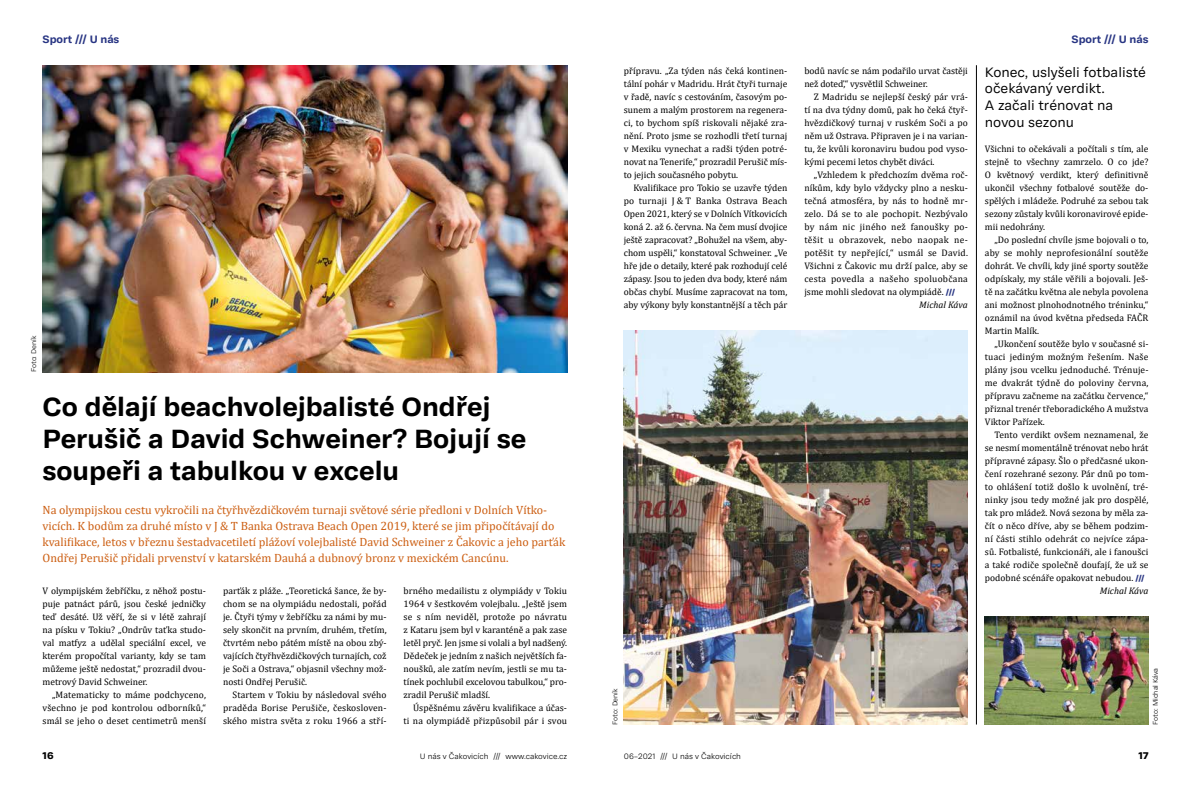
<style>
.page{position:relative;width:1191px;height:794px;background:#fff}
.page>*{position:absolute;margin:0;border:0;box-sizing:border-box;transform-origin:0 0}
.t1{font:700 27px/32px "Adapter PE Text";color:#000}
.t2{font:14px/16.8px "Adapter PE Text";color:#000}
.t3{font:12px/16px "Cambria";color:#cc5e11}
.t4{font:700 11px "Adapter PE Text";color:#283583}
.t5{font:10px "Adapter PE Text Eb";color:#000}
.t6{font:9.5px/13px "Cambria";color:#000;text-align:justify}
.t7{font:9.5px "Cambria";letter-spacing:.025em;color:#000}
.t8{font:9.5px "Cambria";letter-spacing:.02em;color:#000}
.t9{font:9.5px "Cambria";letter-spacing:.03em;color:#000}
.t10{font:italic 9.5px "Cambria";color:#000}
.t11{font:300 8px "Adapter PE Text";color:#000}
.t12{font:300 7px "Adapter PE Text";color:#000}
.s1{font-family:"Adapter PE Text Eb";font-size:8px;color:#283583}
</style>
<div class="page">
<hr style="left:976px;top:65px;width:1px;height:659px;background:#000">
<img style="left:43px;top:65px;width:524px;height:307px">
<img style="left:624px;top:330px;width:344px;height:394px">
<img style="left:985px;top:616px;width:163px;height:108px">
<p class="t4" style="left:43px;top:30px;width:78px">Sport /// U nás</p>
<p class="t12" style="left:29px;top:372px;width:38px;rotate:-90deg">Foto: Deník</p>
<h1 class="t1" style="left:43px;top:388px;width:485px">Co dělají beachvolejbalisté Ondřej<br>Perušič a David Schweiner? Bojují se soupeři a tabulkou v excelu</h1>
<p class="t3" style="left:43px;top:501px;width:524px">Na olympijskou cestu vykročili na čtyřhvězdičkovém turnaji světové série předloni v Dolních Vítko&shy;vicích. K bodům za druhé místo v J &amp; T Banka Ostrava Beach Open 2019, které se jim připočítávají do kvalifikace, letos v březnu šestadvacetiletí plážoví volejbalisté David Schweiner z Čakovic a jeho parťák Ondřej Perušič přidali prvenství v katarském Dauhá a dubnový bronz v mexickém Cancúnu.</p>
<p class="t6" style="left:43px;top:584px;width:165px">V olympijském žebříčku, z něhož postu&shy;puje patnáct párů, jsou české jedničky teď desáté. Už věří, že si v létě zahrají na písku v Tokiu? „Ondrův taťka studo&shy;val matfyz a udělal speciální excel, ve kterém propočítal varianty, kdy se tam můžeme ještě nedostat,“ prozradil dvou&shy;metrový David Schweiner.</p>
<p class="t6" style="left:43px;top:688px;width:165px;text-indent:10px">„Matematicky to máme podchyceno, všechno je pod kontrolou odborníků,“ smál se jeho o deset centimetrů menší</p>
<p class="t6" style="left:223px;top:584px;width:165px">parťák z pláže. „Teoretická šance, že by&shy;chom se na olympiádu nedostali, pořád je. Čtyři týmy v žebříčku za námi by mu&shy;sely skončit na prvním, druhém, třetím, čtvrtém nebo pátém místě na obou zbý&shy;vajících čtyřhvězdičkových turnajích, což je Soči a Ostrava,“ objasnil všechny mož&shy;nosti Ondřej Perušič.</p>
<p class="t6" style="left:223px;top:688px;width:165px;text-indent:10px">Startem v Tokiu by následoval svého praděda Borise Perušiče, českosloven&shy;ského mistra světa z roku 1966 a stří-</p>
<p class="t6" style="left:403px;top:584px;width:165px">brného medailistu z olympiády v Tokiu 1964 v šestkovém volejbalu. „Ještě jsem se s ním neviděl, protože po návratu z Kataru jsem byl v karanténě a pak zase letěl pryč. Jen jsme si volali a byl nadšený.<br>Dědeček je jedním z našich největších fa&shy;noušků, ale zatím nevím, jestli se mu ta&shy;tínek pochlubil excelovou tabulkou,“ pro&shy;zradil Perušič mladší.</p>
<p class="t6" style="left:403px;top:701px;width:165px;text-align:right">Úspěšnému závěru kvalifikace a účas-<br>ti na olympiádě přizpůsobil pár i svou</p>
<p class="t6" style="left:624px;top:64px;width:165px">přípravu. „Za týden nás čeká kontinen&shy;tální pohár v Madridu. Hrát čtyři turnaje v řadě, navíc s cestováním, časovým po&shy;sunem a malým prostorem na regenera&shy;ci, to bychom spíš riskovali nějaké zra&shy;nění. Proto jsme se rozhodli třetí turnaj v Mexiku vynechat a radši týden potré&shy;novat na Tenerife,“ prozradil Perušič mís&shy;to jejich současného pobytu.</p>
<p class="t6" style="left:624px;top:181px;width:165px;text-indent:10px">Kvalifikace pro Tokio se uzavře týden po turnaji J &amp; T Banka Ostrava Beach Open 2021, který se v Dolních Vítkovicích koná 2. až 6. června. Na čem musí dvojice ještě zapracovat? „Bohužel na všem, aby&shy;chom uspěli,“ konstatoval Schweiner. „Ve hře jde o detaily, které pak rozhodují celé zápasy. Jsou to jeden dva body, které nám občas chybí. Musíme zapracovat na tom, aby výkony byly konstantnější a těch pár</p>
<p class="t6" style="left:804px;top:64px;width:165px">bodů navíc se nám podařilo urvat častěji než doteď,“ vysvětlil Schweiner.</p>
<p class="t6" style="left:804px;top:90px;width:165px;text-indent:10px">Z Madridu se nejlepší český pár vrá&shy;tí na dva týdny domů, pak ho čeká čtyř&shy;hvězdičkový turnaj v ruském Soči a po něm už Ostrava. Připraven je i na varian&shy;tu, že kvůli koronaviru budou pod vyso&shy;kými pecemi letos chybět diváci.</p>
<p class="t6" style="left:814px;top:168px;width:155px">„Vzhledem k předchozím dvěma roč-</p>
<p class="t6" style="left:804px;top:181px;width:165px">níkům, kdy bylo vždycky plno a nesku-</p>
<p class="t6" style="left:804px;top:194px;width:165px">tečná atmosféra, by nás to hodně mr-</p>
<p class="t6" style="left:804px;top:207px;width:165px">zelo. Dá se to ale pochopit. Nezbývalo</p>
<p class="t7" style="left:804px;top:221px;width:165px">by nám nic jiného než fanoušky po-</p>
<p class="t9" style="left:804px;top:234px;width:165px">těšit u obrazovek, nebo naopak ne-</p>
<p class="t8" style="left:804px;top:247px;width:165px">potěšit ty nepřející,“ usmál se David.</p>
<p class="t6" style="left:804px;top:259px;width:165px">Všichni z Čakovic mu drží palce, aby se</p>
<p class="t7" style="left:804px;top:273px;width:165px">cesta povedla a našeho spoluobčana</p>
<p class="t6" style="left:804px;top:285px;width:152px">jsme mohli sledovat na olympiádě. <span class="s1">///</span></p>
<p class="t10" style="left:919px;top:298px;width:50px">Michal Káva</p>
<p class="t4" style="left:1071px;top:30px;width:78px">Sport /// U nás</p>
<h2 class="t2" style="left:985px;top:62px;width:162px">Konec, uslyšeli fotbalisté očekávaný verdikt.<br>A začali trénovat na novou sezonu</h2>
<p class="t6" style="left:985px;top:142px;width:165px">Všichni to očekávali a počítali s tím, ale stejně to všechny zamrzelo. O co jde?<br>O květnový verdikt, který definitivně ukončil všechny fotbalové soutěže do&shy;spělých i mládeže. Podruhé za sebou tak sezony zůstaly kvůli koronavirové epide&shy;mii nedohrány.</p>
<p class="t6" style="left:985px;top:233px;width:165px;text-indent:10px">„Do poslední chvíle jsme bojovali o to, aby se mohly neprofesionální soutěže dohrát. Ve chvíli, kdy jiné sporty soutěže odpískaly, my stále věřili a bojovali. Ješ&shy;tě na začátku května ale nebyla povolena ani možnost plnohodnotného tréninku,“ oznámil na úvod května předseda FAČR Martin Malík.</p>
<p class="t6" style="left:985px;top:337px;width:165px;text-indent:10px">„Ukončení soutěže bylo v současné si&shy;tuaci jediným možným řešením. Naše plány jsou vcelku jednoduché. Trénuje&shy;me dvakrát týdně do poloviny června, přípravu začneme na začátku července,“ přiznal trenér třeboradického A mužstva Viktor Pařízek.</p>
<p class="t6" style="left:994px;top:428px;width:155px">Tento verdikt ovšem neznamenal, že</p>
<p class="t6" style="left:985px;top:441px;width:165px">se nesmí momentálně trénovat nebo hrát</p>
<p class="t6" style="left:985px;top:454px;width:165px">přípravné zápasy. Šlo o předčasné ukon-</p>
<p class="t6" style="left:985px;top:467px;width:165px">čení rozehrané sezony. Pár dnů po tom-</p>
<p class="t6" style="left:985px;top:480px;width:165px">to ohlášení totiž došlo k uvolnění, tré-</p>
<p class="t6" style="left:985px;top:493px;width:165px">ninky jsou tedy možné jak pro dospělé,</p>
<p class="t6" style="left:985px;top:506px;width:165px">tak pro mládež. Nová sezona by měla za-</p>
<p class="t6" style="left:985px;top:519px;width:165px">čít o něco dříve, aby se během podzim-</p>
<p class="t6" style="left:985px;top:532px;width:165px">ní části stihlo odehrát co nejvíce zápa-</p>
<p class="t6" style="left:985px;top:545px;width:165px">sů. Fotbalisté, funkcionáři, ale i fanoušci</p>
<p class="t6" style="left:985px;top:558px;width:165px">a také rodiče společně doufají, že už se</p>
<p class="t6" style="left:985px;top:571px;width:161px">podobné scénáře opakovat nebudou. <span class="s1">///</span></p>
<p class="t10" style="left:1099px;top:584px;width:50px">Michal Káva</p>
<p class="t12" style="left:610px;top:724px;width:38px;rotate:-90deg">Foto: Deník</p>
<p class="t12" style="left:1150px;top:724px;width:58px;rotate:-90deg">Foto: Michal Káva</p>
<p class="t5" style="left:43px;top:747px;width:13px">16</p>
<p class="t11" style="left:420px;top:750px;width:149px">U nás v Čakovicích /// www.cakovice.cz</p>
<p class="t11" style="left:624px;top:750px;width:119px">06–2021 /// U nás v Čakovicích</p>
<p class="t5" style="left:1138px;top:747px;width:11px">17</p>
</div>
